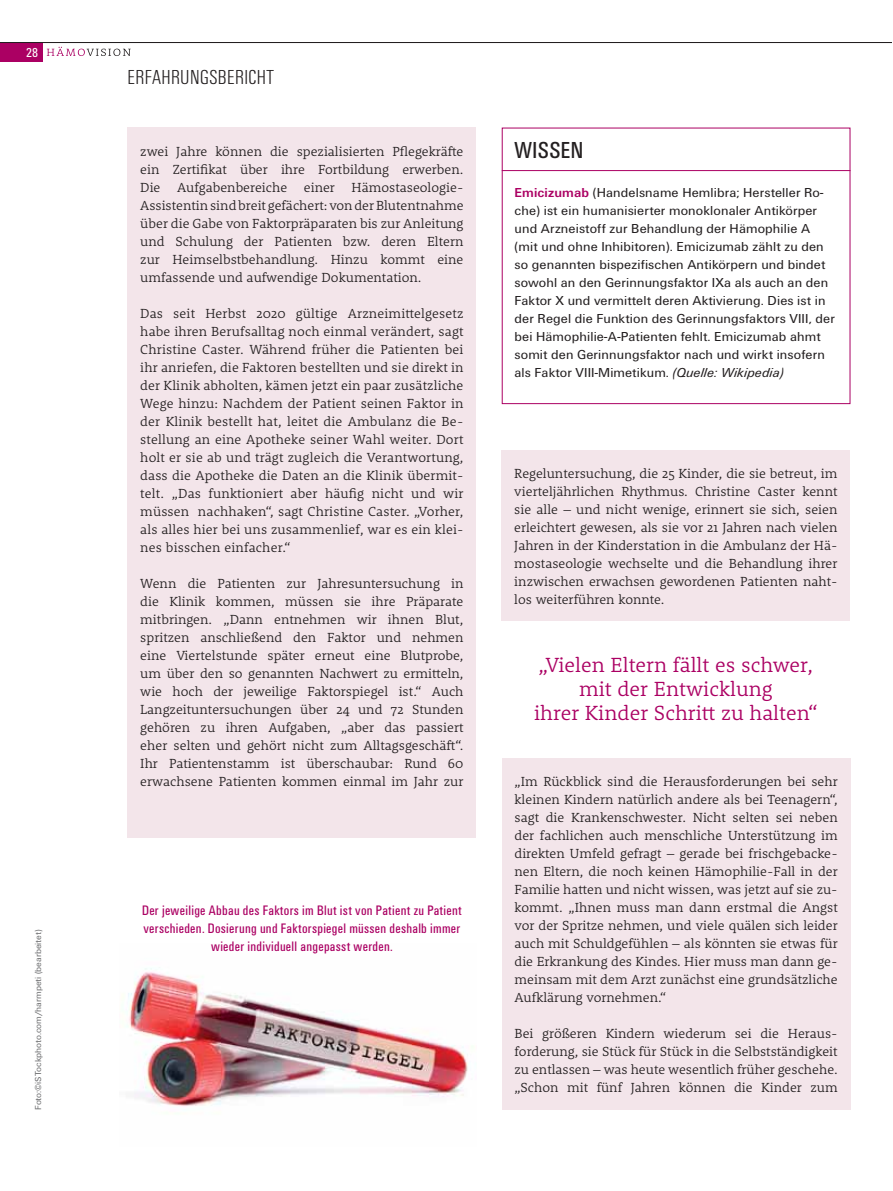
<style>
.page{position:relative;width:893px;height:1191px;background:#fff}
.page>*{position:absolute;margin:0;border:0;box-sizing:border-box;transform-origin:0 0}
.t1{font:condensed 24px "Unitus T";letter-spacing:.02em;color:#231f20}
.t2{font:300 21px/24px "Rooney";color:#ab0063;text-align:center}
.t3{font:300 condensed 21px "Unitus T";letter-spacing:.02em;color:#231f20}
.t4{font:condensed 14.25px/18px "Unitus T";letter-spacing:.02em;color:#ab0063;text-align:center}
.t5{font:300 13.5px/18px "Rooney";color:#231f20;text-align:justify}
.t6{font:13.5px/18px "Unitus T";letter-spacing:.01em;color:#231f20}
.t7{font:condensed 13.5px "Unitus T";color:#fff}
.t8{font:9px "Unitus T";color:#6d6e70}
.s1{font-weight:700;color:#ab0063}
.s2{font-style:italic}
</style>
<div class="page">
<div style="left:0;top:43px;width:43px;height:19px;background:#ab0063"></div>
<svg style="left:47px;top:47px;width:84px;height:9px"></svg>
<hr style="left:0;top:42px;width:893px;height:1px;background:#231f20">
<div style="left:128px;top:128px;width:348px;height:710px;background:#f3e5ea"></div>
<div style="left:501px;top:450px;width:349px;height:171px;background:#f3e5ea"></div>
<img style="left:126px;top:968px;width:342px;height:138px">
<div style="left:502px;top:758px;width:348px;height:352px;background:#f3e5ea"></div>
<hr style="left:502px;top:170px;width:348px;height:1px;background:#ab0063">
<p class="t7" style="left:26px;top:48px;width:14px">28</p>
<p class="t8" style="left:35px;top:1110px;width:182px;rotate:-90deg">Foto:©iSTockphoto.com/harmpeti (bearbeitet)</p>
<h2 class="t3" style="left:128px;top:69px;width:148px">ERFAHRUNGSBERICHT</h2>
<p class="t5" style="left:140px;top:143px;width:325px">zwei Jahre können die spezialisierten Pflegekräfte ein Zertifikat über ihre Fortbildung erwerben.<br>Die Aufgabenbereiche einer Hämostaseologie-Assistentin sind breit gefächert: von der Blutentnahme über die Gabe von Faktorpräparaten bis zur Anleitung und Schulung der Patienten bzw. deren Eltern zur Heimselbstbehandlung. Hinzu kommt eine umfassende und aufwendige Dokumentation.</p>
<p class="t5" style="left:140px;top:305px;width:325px">Das seit Herbst 2020 gültige Arzneimittelgesetz habe ihren Berufsalltag noch einmal verändert, sagt Christine Caster. Während früher die Patienten bei ihr anriefen, die Faktoren bestellten und sie direkt in der Klinik abholten, kämen jetzt ein paar zusätzliche Wege hinzu: Nachdem der Patient seinen Faktor in der Klinik bestellt hat, leitet die Ambulanz die Be&shy;stellung an eine Apotheke seiner Wahl weiter. Dort holt er sie ab und trägt zugleich die Verantwortung, dass die Apotheke die Daten an die Klinik übermit&shy;telt. „Das funktioniert aber häufig nicht und wir müssen nachhaken“, sagt Christine Caster. „Vorher, als alles hier bei uns zusammenlief, war es ein klei&shy;nes bisschen einfacher.“</p>
<p class="t5" style="left:140px;top:575px;width:325px">Wenn die Patienten zur Jahresuntersuchung in die Klinik kommen, müssen sie ihre Präparate mitbringen. „Dann entnehmen wir ihnen Blut, spritzen anschließend den Faktor und nehmen eine Viertelstunde später erneut eine Blutprobe, um über den so genannten Nachwert zu ermitteln, wie hoch der jeweilige Faktorspiegel ist.“ Auch Langzeituntersuchungen über 24 und 72 Stunden gehören zu ihren Aufgaben, „aber das passiert eher selten und gehört nicht zum Alltagsgeschäft“.<br>Ihr Patientenstamm ist überschaubar: Rund 60 erwachsene Patienten kommen einmal im Jahr zur</p>
<p class="t4" style="left:142px;top:902px;width:321px">Der jeweilige Abbau des Faktors im Blut ist von Patient zu Patient verschieden. Dosierung und Faktorspiegel müssen deshalb immer wieder individuell angepasst werden.</p>
<h1 class="t1" style="left:514px;top:141px;width:70px">WISSEN</h1>
<p class="t6" style="left:514px;top:184px;width:322px"><span class="s1">Emicizumab</span> (Handelsname Hemlibra; Hersteller Ro&shy;che) ist ein humanisierter monoklonaler Antikörper und Arzneistoff zur Behandlung der Hämophilie A (mit und ohne Inhibitoren). Emicizumab zählt zu den so genannten bispezifischen Antikörpern und bindet sowohl an den Gerinnungsfaktor IXa als auch an den Faktor X und vermittelt deren Aktivierung. Dies ist in der Regel die Funktion des Gerinnungsfaktors VIII, der bei Hämophilie-A-Patienten fehlt. Emicizumab ahmt somit den Gerinnungsfaktor nach und wirkt insofern als Faktor VIII-Mimetikum. <span class="s2">(Quelle: Wikipedia)</span></p>
<p class="t5" style="left:514px;top:466px;width:325px">Regeluntersuchung, die 25 Kinder, die sie betreut, im vierteljährlichen Rhythmus. Christine Caster kennt sie alle – und nicht wenige, erinnert sie sich, seien erleichtert gewesen, als sie vor 21 Jahren nach vielen Jahren in der Kinderstation in die Ambulanz der Hä&shy;mostaseologie wechselte und die Behandlung ihrer inzwischen erwachsen gewordenen Patienten naht&shy;los weiterführen konnte.</p>
<h2 class="t2" style="left:534px;top:655px;width:285px">„Vielen Eltern fällt es schwer, mit der Entwicklung<br>ihrer Kinder Schritt zu halten“</h2>
<p class="t5" style="left:514px;top:774px;width:325px">„Im Rückblick sind die Herausforderungen bei sehr kleinen Kindern natürlich andere als bei Teenagern“, sagt die Krankenschwester. Nicht selten sei neben der fachlichen auch menschliche Unterstützung im direkten Umfeld gefragt – gerade bei frischgebacke&shy;nen Eltern, die noch keinen Hämophilie-Fall in der Familie hatten und nicht wissen, was jetzt auf sie zu&shy;kommt. „Ihnen muss man dann erstmal die Angst vor der Spritze nehmen, und viele quälen sich leider auch mit Schuldgefühlen – als könnten sie etwas für die Erkrankung des Kindes. Hier muss man dann ge&shy;meinsam mit dem Arzt zunächst eine grundsätzliche Aufklärung vornehmen.“</p>
<p class="t5" style="left:514px;top:1026px;width:325px">Bei größeren Kindern wiederum sei die Heraus&shy;forderung, sie Stück für Stück in die Selbstständigkeit zu entlassen – was heute wesentlich früher geschehe. „Schon mit fünf Jahren können die Kinder zum</p>
</div>
